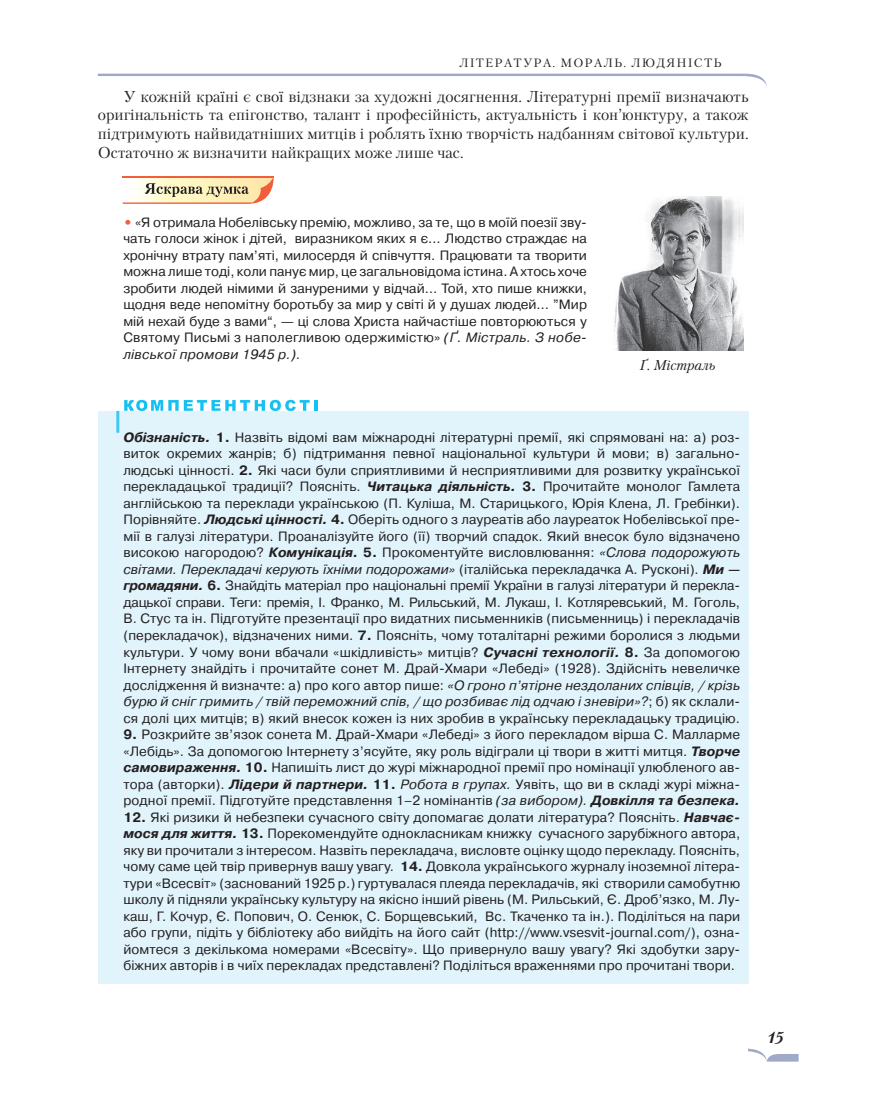
<style>
.page{position:relative;width:872px;height:1106px;background:#fff}
.page>*{position:absolute;margin:0;border:0;box-sizing:border-box;transform-origin:0 0}
.t1{font:15.75px/18.8px "Petersburg C";color:#231f20;text-align:justify}
.t2{font:italic 700 15.75px "Petersburg C";color:#231f20}
.t3{font:italic 14.25px "Petersburg C";color:#231f20}
.t4{font:13.5px/16.5px "Pragmatica C";letter-spacing:.005em;color:#231f20;text-align:justify}
.t5{font:12px "Petersburg C";letter-spacing:.1em;color:#231f20}
.s1{font-weight:700;color:#f15e3a}
.s2{font-style:italic}
.s3{font-weight:700;font-style:italic}
.s4{font-weight:700}
</style>
<div class="page">
<svg style="left:748px;top:1048px;width:50px;height:13px"></svg>
<svg style="left:98px;top:74px;width:668px;height:11px"></svg>
<div style="left:98px;top:411px;width:650px;height:572px;background:#e1f4fc"></div>
<hr style="left:116px;top:411px;width:3px;height:22px;background:#40c7f4">
<svg style="left:124px;top:400px;width:186px;height:11px"></svg>
<hr style="left:314px;top:400px;width:4px;height:11px;background:#15c0f2">
<svg style="left:122px;top:176px;width:152px;height:28px;background:#e9cba7"></svg>
<img style="left:614px;top:196px;width:129px;height:154px">
<p class="t5" style="left:459px;top:56px;width:113px">ЛІТЕРАТУРА. морал</p>
<p class="t5" style="left:614px;top:56px;width:29px">ь. людяніст</p>
<p class="t5" style="left:713px;top:56px;width:10px">ь</p>
<p class="t1" style="left:98px;top:86px;width:652px;text-indent:26px">У кожній країні є свої відзнаки за художні досягнення. Літературні премії визначають оригінальність та епігонство, талант і професійність, актуальність і кон’юнктуру, а також підтримують найвидатніших митців і роблять їхню творчість надбанням світової культури.<br>Остаточно ж визначити найкращих може лише час.</p>
<p class="t4" style="left:123px;top:214px;width:465px"><span class="s1">•</span> «Я отримала Нобелівську премію, можливо, за те, що в моїй поезії зву&shy;чать голоси жінок і дітей, виразником яких я є… Людство страждає на хронічну втрату пам’яті, милосердя й співчуття. Працювати та творити можна лише тоді, коли панує мир, це загальновідома істина. А хтось хоче зробити людей німими й зануреними у відчай… Той, хто пише книжки, щодня веде непомітну боротьбу за мир у світі й у душах людей… ”Мир мій нехай буде з вами“, — ці слова Христа найчастіше повторюються у Святому Письмі з наполегливою одержимістю» <span class="s2">(Ґ. Містраль. З нобе&shy;лівської промови 1945 р.).</span></p>
<p class="t3" style="left:640px;top:357px;width:77px">Ґ. Містраль</p>
<p class="t4" style="left:123px;top:429px;width:618px;text-align:left"><span class="s3">Обізнаність.</span> <span class="s4">1.</span> Назвіть відомі вам міжнародні літературні премії, які спрямовані на: а) роз&shy;виток окремих жанрів; б) підтримання певної національної культури й мови; в) загально&shy;людські цінності. <span class="s4">2.</span> Які часи були сприятливими й несприятливими для розвитку української перекладацької традиції? Поясніть. <span class="s3">Читацька діяльність.</span> <span class="s4">3.</span> Прочитайте монолог Гамлета англійською та переклади українською (П. Куліша, М. Старицького, Юрія Клена, Л. Гребінки).<br>Порівняйте. <span class="s3">Людські цінності.</span> <span class="s4">4.</span> Оберіть одного з лауреатів або лауреаток Нобелівської пре&shy;мії в галузі літератури. Проаналізуйте його (її) творчий спадок. Який внесок було відзначено високою нагородою? <span class="s3">Комунікація.</span> <span class="s4">5.</span> Прокоментуйте висловлювання: <span class="s2">«Слова подорожують світами. Перекладачі керують їхніми подорожами»</span> (італійська перекладачка А. Русконі). <span class="s3">Ми — громадяни.</span> <span class="s4">6.</span> Знайдіть матеріал про національні премії України в галузі літератури й перекла-- дацької справи. Теги: премія, І. Франко, М. Рильський, М. Лукаш, І. Котляревський, М. Гоголь, В. Стус та ін. Підготуйте презентації про видатних письменників (письменниць) і перекладачів (перекладачок), відзначених ними. <span class="s4">7.</span> Поясніть, чому тоталітарні режими боролися з людьми культури. У чому вони вбачали «шкідливість» митців? <span class="s3">Сучасні технології.</span> <span class="s4">8.</span> За допомогою Інтернету знайдіть і прочитайте сонет М. Драй-Хмари «Лебеді» (1928). Здійсніть невеличке дослідження й визначте: а) про кого автор пише: <span class="s2">«О гроно п’ятірне нездоланих співців, / крізь бурю й сніг гримить / твій переможний спів, / що розбиває лід одчаю і зневіри»?</span>; б) як склали&shy;ся долі цих митців; в) який внесок кожен із них зробив в українську перекладацьку традицію.</p>
<p class="t4" style="left:123px;top:726px;width:618px"><span class="s4">9.</span> Розкрийте зв’язок сонета М. Драй-Хмари «Лебеді» з його перекладом вірша С. Малларме «Лебідь». За допомогою Інтернету з’ясуйте, яку роль відіграли ці твори в житті митця. <span class="s3">Творче самовираження.</span> <span class="s4">10.</span> Напишіть лист до журі міжнародної премії про номінації улюбленого ав&shy;тора (авторки). <span class="s3">Лідери й партнери.</span> <span class="s4">11.</span> <span class="s2">Робота в групах.</span> Уявіть, що ви в складі журі міжна&shy;родної премії. Підготуйте представлення 1–2 номінантів <span class="s2">(за вибором).</span> <span class="s3">Довкілля та безпека.</span></p>
<p class="t4" style="left:123px;top:808px;width:618px"><span class="s4">12.</span> Які ризики й небезпеки сучасного світу допомагає долати література? Поясніть. <span class="s3">Навчає&shy;мося для життя.</span> <span class="s4">13.</span> Порекомендуйте однокласникам книжку сучасного зарубіжного автора, яку ви прочитали з інтересом. Назвіть перекладача, висловте оцінку щодо перекладу. Поясніть, чому саме цей твір привернув вашу увагу. <span class="s4">14.</span> Довкола українського журналу іноземної літера&shy;тури «Всесвіт» (заснований 1925 р.) гуртувалася плеяда перекладачів, які створили самобутню школу й підняли українську культуру на якісно інший рівень (М. Рильський, Є. Дроб’язко, М. Лу&shy;каш, Г. Кочур, Є. Попович, О. Сенюк, С. Борщевський, Вс. Ткаченко та ін.). Поділіться на пари або групи, підіть у бібліотеку або вийдіть на його сайт (http://www.vsesvit-journal.com/), озна&shy;йомтеся з декількома номерами «Всесвіту». Що привернуло вашу увагу? Які здобутки зару&shy;біжних авторів і в чиїх перекладах представлені? Поділіться враженнями про прочитані твори.</p>
<p class="t2" style="left:767px;top:1028px;width:18px">15</p>
</div>
